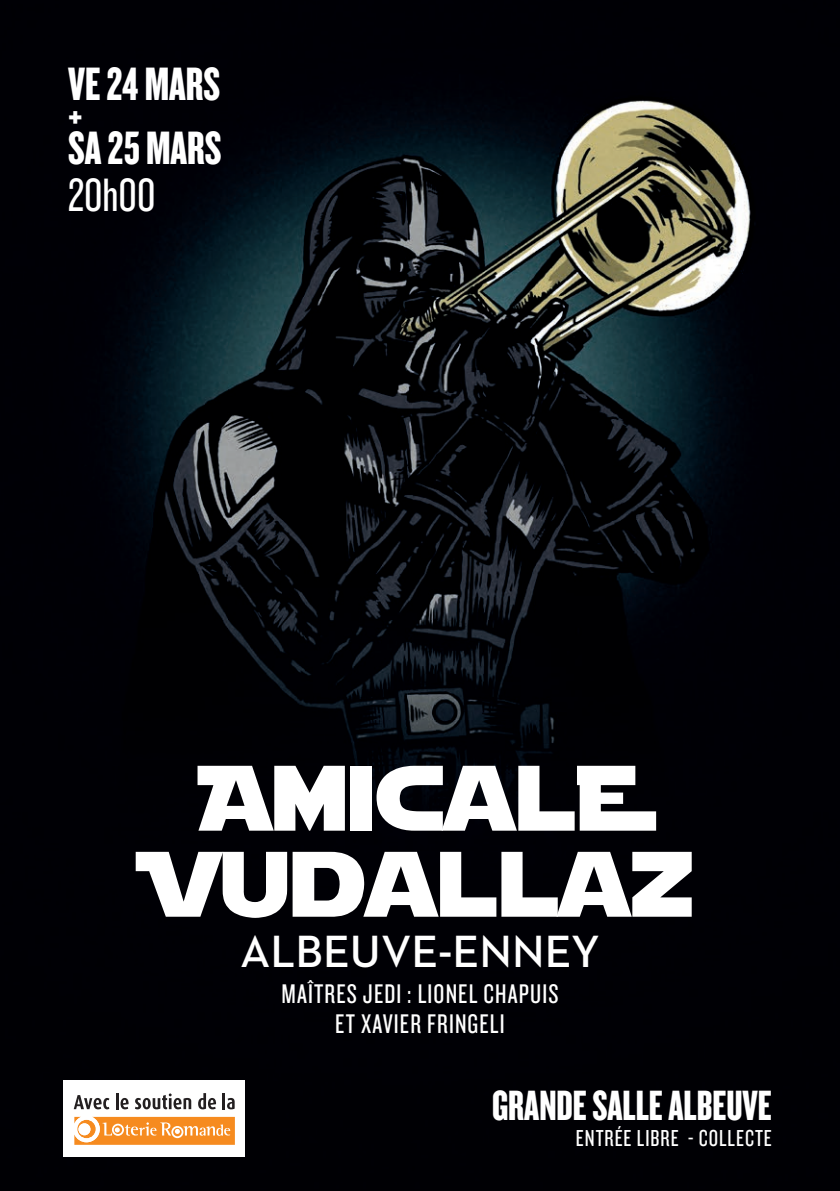
<style>
.page{position:relative;width:840px;height:1191px;background:#fff}
.page>*{position:absolute;margin:0;border:0;box-sizing:border-box;transform-origin:0 0}
.t1{font:92px/86px "Star Jedi";letter-spacing:.025em;color:#fff;text-align:center}
.t2{font:48.6px "Knockout HTF68 Full Featherwt";color:#fff}
.t3{font:48.6px "Knockout HTF28 Junior Featherwt";color:#fff}
.t4{font:600 46px "Neutraface 2 Text";color:#fff}
.t5{font:44px "Knockout HTF68 Full Featherwt";color:#fff}
.t6{font:28px/30px "Knockout HTF28 Junior Featherwt";letter-spacing:.04em;color:#fff;text-align:center}
.t7{font:24px "Knockout HTF28 Junior Featherwt";letter-spacing:.04em;color:#fff}
</style>
<div class="page">
<img style="left:0;top:0;width:839px;height:1191px">
<div style="left:63px;top:1080px;width:182px;height:77px;background:#fff"></div>
<svg style="left:74px;top:1116px;width:161px;height:28px;background:#f8a756"></svg>
<svg style="left:74px;top:1095px;width:35px;height:14px"></svg>
<svg style="left:116px;top:1093px;width:13px;height:16px"></svg>
<svg style="left:135px;top:1093px;width:56px;height:16px"></svg>
<svg style="left:198px;top:1093px;width:18px;height:16px"></svg>
<hr style="left:222px;top:1093px;width:3px;height:16px;background:#231f20">
<svg style="left:227px;top:1098px;width:7px;height:11px"></svg>
<h2 class="t2" style="left:68px;top:60px;width:154px">VE 24 MARS</h2>
<h2 class="t2" style="left:68px;top:93px;width:16px">+</h2>
<h2 class="t2" style="left:68px;top:123px;width:155px">SA 25 MARS</h2>
<h2 class="t3" style="left:68px;top:170px;width:89px">20h00</h2>
<h1 class="t1" style="left:146px;top:746px;width:548px">AMICAL; `UDALLAZ</h1>
<h3 class="t4" style="left:240px;top:922px;width:361px">ALBEUVE-ENNEY</h3>
<p class="t6" style="left:281px;top:979px;width:278px">MAÎTRES JEDI : LIONEL CHAPUIS<br>ET XAVIER FRINGELI</p>
<h3 class="t5" style="left:491px;top:1083px;width:281px">GRANDE SALLE ALBEUVE</h3>
<p class="t7" style="left:575px;top:1126px;width:197px">ENTRÉE LIBRE - COLLECTE</p>
</div>
